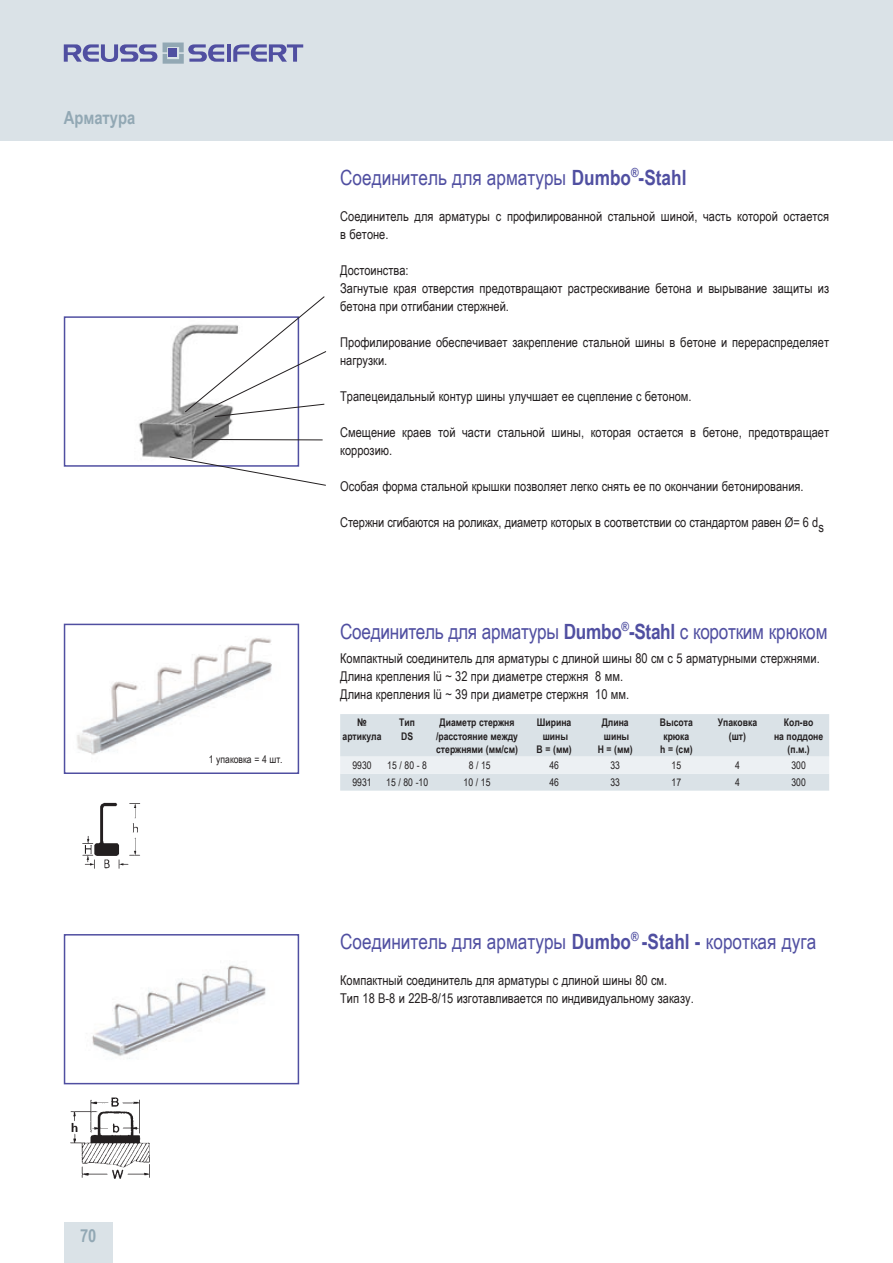
<style>
.page{position:relative;width:893px;height:1263px;background:#fff}
.page>*{position:absolute;margin:0;border:0;box-sizing:border-box;transform-origin:0 0}
.t1{font:21px "Arial Narrow";color:#504fa1}
.t2{font:700 18px "Arial Narrow";color:#92a8b4}
.t3{font:13.5px/18px "Arial Narrow";color:#231f20}
.t4{font:700 10.5px/13.5px "Arial Narrow";color:#231f20;text-align:center}
.t5{font:10.5px "Arial Narrow";color:#231f20}
.s1{font-weight:700}
</style>
<div class="page">
<div style="left:0;top:0;width:893px;height:140px;background:#dae2e7"></div>
<div style="left:64px;top:1222px;width:49px;height:41px;background:#dae2e7"></div>
<svg style="left:64px;top:44px;width:93px;height:18px"></svg>
<hr style="left:227px;top:44px;width:4px;height:18px;background:#504fa1">
<svg style="left:233px;top:44px;width:70px;height:18px"></svg>
<svg style="left:163px;top:43px;width:61px;height:21px"></svg>
<div style="left:169px;top:49px;width:8px;height:8px;background:#504fa1"></div>
<img style="left:138px;top:328px;width:158px;height:130px">
<div style="left:64px;top:316px;width:235px;height:151px;border:2px solid #504fa1"></div>
<svg style="left:340px;top:714px;width:489px;height:77px;background:#dee5e9"></svg>
<img style="left:83px;top:802px;width:58px;height:67px">
<img style="left:70px;top:1097px;width:80px;height:82px">
<img style="left:77px;top:638px;width:195px;height:117px">
<div style="left:64px;top:624px;width:235px;height:150px;border:2px solid #504fa1"></div>
<svg style="left:184px;top:296px;width:143px;height:121px"></svg>
<hr style="left:202px;top:439px;width:121px;height:1px;background:#231f20">
<svg style="left:169px;top:456px;width:157px;height:30px"></svg>
<img style="left:92px;top:965px;width:174px;height:94px">
<div style="left:64px;top:934px;width:235px;height:150px;border:2px solid #504fa1"></div>
<h2 class="t2" style="left:64px;top:104px;width:73px">Арматура</h2>
<p class="t5" style="left:209px;top:752px;width:75px">1 упаковка = 4 шт.</p>
<h1 class="t1" style="left:340px;top:163px;width:348px">Соединитель для арматуры <span class="s1">Dumbo</span><sup>®</sup><span class="s1">-Stahl</span></h1>
<p class="t3" style="left:340px;top:207px;width:490px">Соединитель для арматуры с профилированной стальной шиной, часть которой остается в бетоне.</p>
<p class="t3" style="left:340px;top:261px;width:490px">Достоинства:<br>Загнутые края отверстия предотвращают растрескивание бетона и вырывание защиты из бетона при отгибании стержней.</p>
<p class="t3" style="left:340px;top:333px;width:490px">Профилирование обеспечивает закрепление стальной шины в бетоне и перераспределяет нагрузки.</p>
<p class="t3" style="left:340px;top:387px;width:353px">Трапецеидальный контур шины улучшает ее сцепление с бетоном.</p>
<p class="t3" style="left:340px;top:423px;width:490px">Смещение краев той части стальной шины, которая остается в бетоне, предотвращает коррозию.</p>
<p class="t3" style="left:340px;top:477px;width:465px">Особая форма стальной крышки позволяет легко снять ее по окончании бетонирования.</p>
<p class="t3" style="left:340px;top:513px;width:485px">Стержни сгибаются на роликах, диаметр которых в соответствии со стандартом равен Ø= 6 ds</p>
<h1 class="t1" style="left:340px;top:616px;width:489px">Соединитель для арматуры <span class="s1">Dumbo</span><sup>®</sup><span class="s1">-Stahl</span> с коротким крюком</h1>
<p class="t3" style="left:340px;top:649px;width:481px">Компактный соединитель для арматуры с длиной шины 80 см с 5 арматурными стержнями.<br>Длина крепления lü ~ 32 при диаметре стержня 8 мм.<br>Длина крепления lü ~ 39 при диаметре стержня 10 мм.</p>
<p class="t4" style="left:343px;top:715px;width:40px">№ артикула</p>
<p class="t4" style="left:399px;top:715px;width:17px;text-align:left">Тип<br>DS</p>
<p class="t4" style="left:436px;top:715px;width:83px">Диаметр стержня /расстояние между стержнями (мм/см)</p>
<p class="t4" style="left:537px;top:715px;width:36px">Ширина шины<br>B = (мм)</p>
<p class="t4" style="left:598px;top:715px;width:36px">Длина шины<br>H = (мм)</p>
<p class="t4" style="left:660px;top:715px;width:34px">Высота крюка h = (см)</p>
<p class="t4" style="left:718px;top:715px;width:41px">Упаковка (шт)</p>
<p class="t4" style="left:774px;top:715px;width:51px">Кол-во<br>на поддоне (п.м.)</p>
<p class="t5" style="left:352px;top:757px;width:21px">9930</p>
<p class="t5" style="left:387px;top:757px;width:41px">15 / 80 - 8</p>
<p class="t5" style="left:469px;top:757px;width:24px">8 / 15</p>
<p class="t5" style="left:549px;top:757px;width:11px">46</p>
<p class="t5" style="left:610px;top:757px;width:11px">33</p>
<p class="t5" style="left:672px;top:757px;width:11px">15</p>
<p class="t5" style="left:735px;top:757px;width:6px">4</p>
<p class="t5" style="left:791px;top:757px;width:16px">300</p>
<p class="t5" style="left:352px;top:774px;width:21px">9931</p>
<p class="t5" style="left:386px;top:774px;width:43px">15 / 80 -10</p>
<p class="t5" style="left:464px;top:774px;width:28px">10 / 15</p>
<p class="t5" style="left:549px;top:774px;width:11px">46</p>
<p class="t5" style="left:610px;top:774px;width:11px">33</p>
<p class="t5" style="left:672px;top:774px;width:11px">17</p>
<p class="t5" style="left:735px;top:774px;width:6px">4</p>
<p class="t5" style="left:791px;top:774px;width:16px">300</p>
<h1 class="t1" style="left:340px;top:926px;width:478px">Соединитель для арматуры <span class="s1">Dumbo</span><sup>®</sup> <span class="s1">-Stahl -</span> короткая дуга</h1>
<p class="t3" style="left:340px;top:971px;width:355px">Компактный соединитель для арматуры с длиной шины 80 см.<br>Тип 18 B-8 и 22B-8/15 изготавливается по индивидуальному заказу.</p>
<h2 class="t2" style="left:80px;top:1222px;width:18px">70</h2>
</div>
